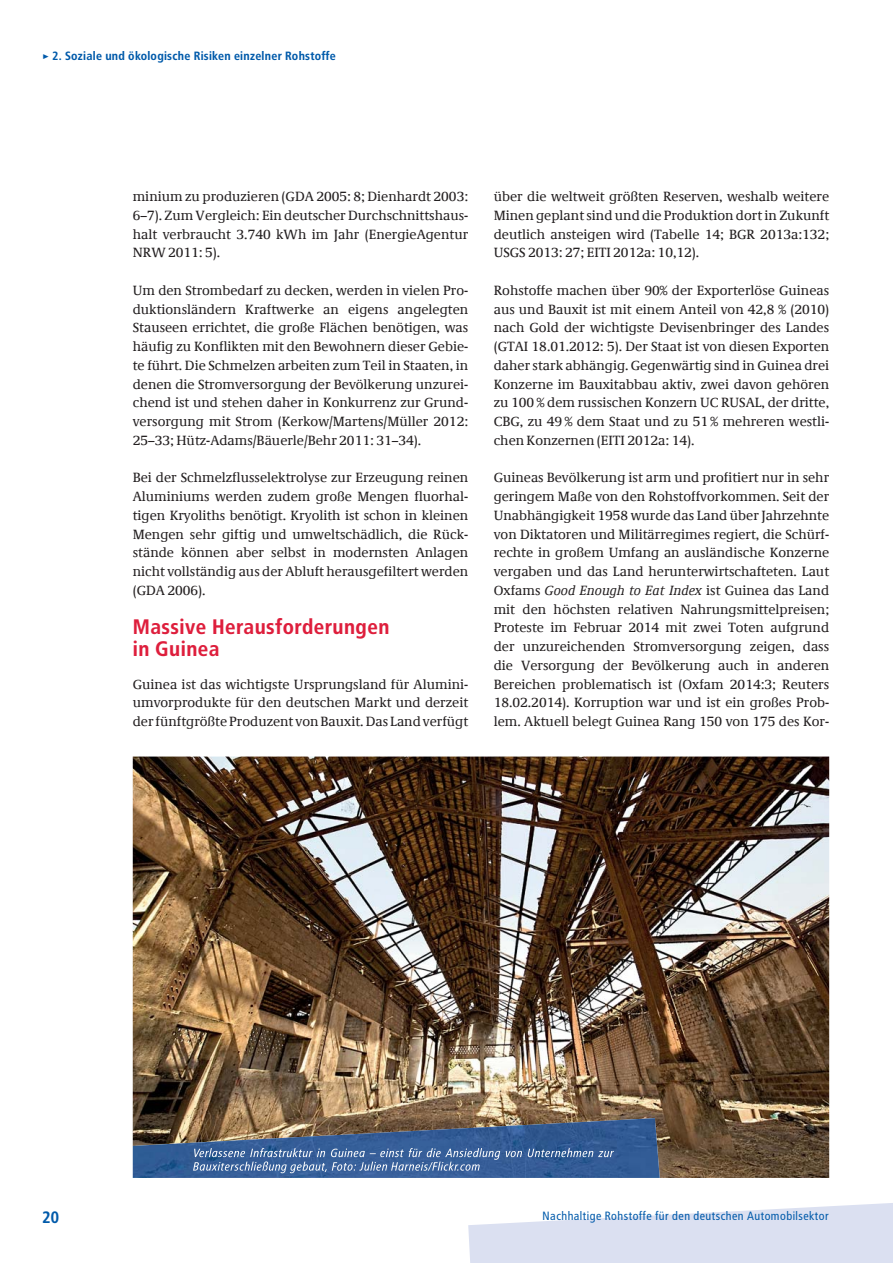
<style>
.page{position:relative;width:893px;height:1263px;background:#fff}
.page>*{position:absolute;margin:0;border:0;box-sizing:border-box;transform-origin:0 0}
.t1{font:21px/21.8px "Transit Print OT Bld";color:#de1e3c}
.t2{font:16.5px "Transit Print OT Bld";color:#005aaa}
.t3{font:13.5px/18.8px "Demos Com";color:#231f20;text-align:justify}
.t4{font:12px "Transit Print OT";color:#005aaa}
.t5{font:12px "Transit Print OT Bld";color:#005aaa}
.s1{font-style:italic}
</style>
<div class="page">
<img style="left:133px;top:756px;width:696px;height:392px">
<img style="left:133px;top:1118px;width:527px;height:60px">
<svg style="left:193px;top:1148px;width:700px;height:115px"></svg>
<p class="t5" style="left:43px;top:50px;width:295px">▸ 2. Soziale und ökologische Risiken einzelner Rohstoffe</p>
<p class="t3" style="left:133px;top:189px;width:337px">minium zu produzieren (GDA 2005: 8; Dienhardt 2003:<br>6–7). Zum Vergleich: Ein deutscher Durchschnittshaus&shy;halt verbraucht 3.740 kWh im Jahr (EnergieAgentur NRW 2011: 5).</p>
<p class="t3" style="left:133px;top:282px;width:337px">Um den Strombedarf zu decken, werden in vielen Pro&shy;duktionsländern Kraftwerke an eigens angelegten Stauseen errichtet, die große Flächen benötigen, was häufig zu Konflikten mit den Bewohnern dieser Gebie&shy;te führt. Die Schmelzen arbeiten zum Teil in Staaten, in denen die Stromversorgung der Bevölkerung unzurei&shy;chend ist und stehen daher in Konkurrenz zur Grund&shy;versorgung mit Strom (Kerkow/Martens/Müller 2012:<br>25–33; Hütz-Adams/Bäuerle/Behr 2011: 31–34).</p>
<p class="t3" style="left:133px;top:470px;width:337px">Bei der Schmelzflusselektrolyse zur Erzeugung reinen Aluminiums werden zudem große Mengen fluorhal&shy;tigen Kryoliths benötigt. Kryolith ist schon in kleinen Mengen sehr giftig und umweltschädlich, die Rück&shy;stände können aber selbst in modernsten Anlagen nicht vollständig aus der Abluft herausgefiltert werden (GDA 2006).</p>
<h1 class="t1" style="left:133px;top:617px;width:259px">Massive Herausforderungen in Guinea</h1>
<p class="t3" style="left:133px;top:676px;width:337px">Guinea ist das wichtigste Ursprungsland für Alumini&shy;umvorprodukte für den deutschen Markt und derzeit der fünftgrößte Produzent von Bauxit. Das Land verfügt</p>
<p class="t3" style="left:494px;top:189px;width:337px">über die weltweit größten Reserven, weshalb weitere Minen geplant sind und die Produktion dort in Zukunft deutlich ansteigen wird (Tabelle 14; BGR 2013a:132; USGS 2013: 27; EITI 2012a: 10,12).</p>
<p class="t3" style="left:494px;top:282px;width:337px">Rohstoffe machen über 90% der Exporterlöse Guineas aus und Bauxit ist mit einem Anteil von 42,8 % (2010) nach Gold der wichtigste Devisenbringer des Landes (GTAI 18.01.2012: 5). Der Staat ist von diesen Exporten daher stark abhängig. Gegenwärtig sind in Guinea drei Konzerne im Bauxitabbau aktiv, zwei davon gehören zu 100 % dem russischen Konzern UC RUSAL, der dritte, CBG, zu 49 % dem Staat und zu 51 % mehreren westli&shy;chen Konzernen (EITI 2012a: 14).</p>
<p class="t3" style="left:494px;top:470px;width:337px">Guineas Bevölkerung ist arm und profitiert nur in sehr geringem Maße von den Rohstoffvorkommen. Seit der Unabhängigkeit 1958 wurde das Land über Jahrzehnte von Diktatoren und Militärregimes regiert, die Schürf&shy;rechte in großem Umfang an ausländische Konzerne vergaben und das Land herunterwirtschafteten. Laut Oxfams <span class="s1">Good Enough to Eat Index</span> ist Guinea das Land mit den höchsten relativen Nahrungsmittelpreisen; Proteste im Februar 2014 mit zwei Toten aufgrund der unzureichenden Stromversorgung zeigen, dass die Versorgung der Bevölkerung auch in anderen Bereichen problematisch ist (Oxfam 2014:3; Reuters 18.02.2014). Korruption war und ist ein großes Prob&shy;lem. Aktuell belegt Guinea Rang 150 von 175 des Kor-</p>
<p class="t2" style="left:43px;top:1210px;width:18px">20</p>
<p class="t4" style="left:543px;top:1210px;width:288px">Nachhaltige Rohstoffe für den deutschen Automobilsektor</p>
</div>
